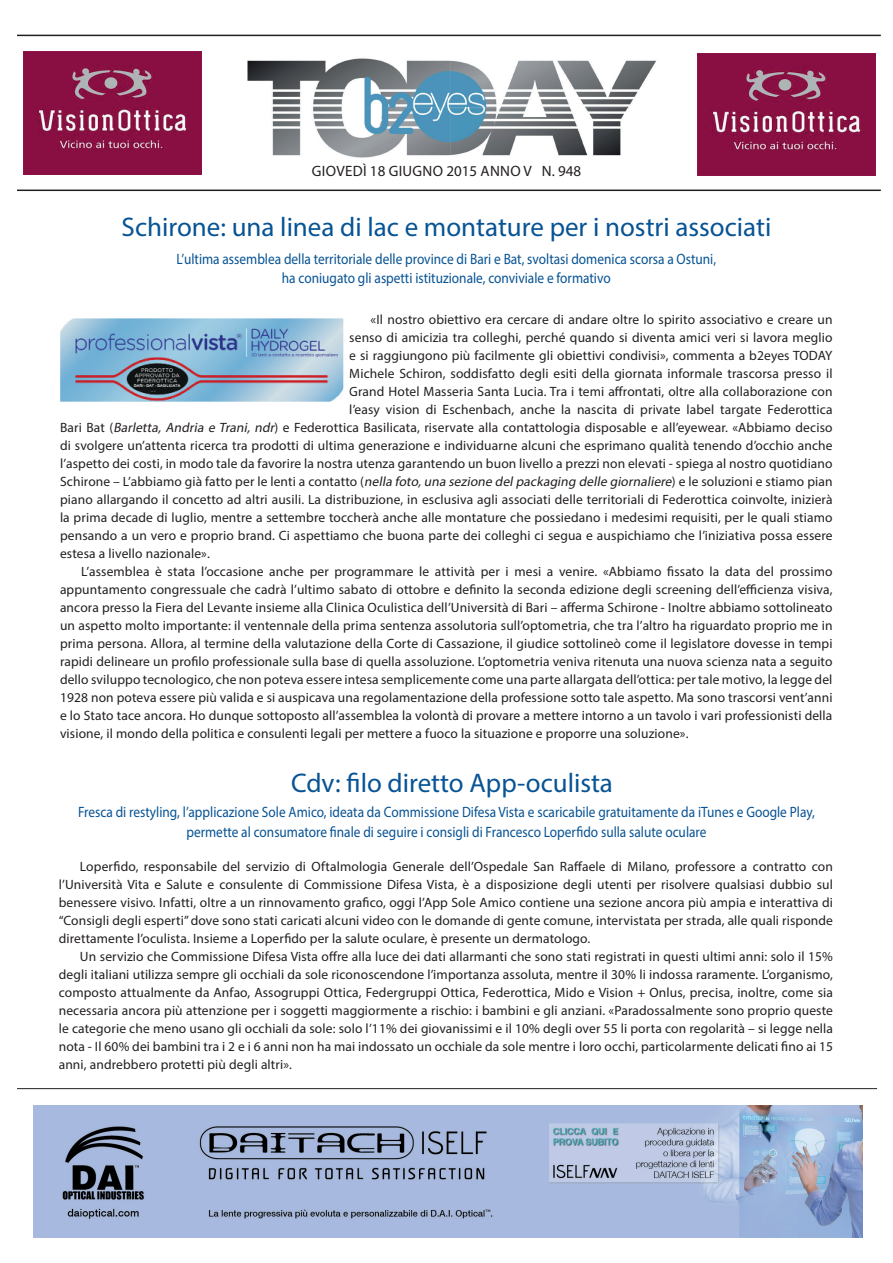
<style>
.page{position:relative;width:893px;height:1263px;background:#fff}
.page>*{position:absolute;margin:0;border:0;box-sizing:border-box;transform-origin:0 0}
.t1{font:27px "Myriad Pro";color:#075394}
.t2{font:15px/19.5px "Myriad Pro";color:#075394;text-align:center;scale:.89 1}
.t3{font:15px "Myriad Pro";letter-spacing:.02em;color:#231f20}
.t4{font:13.5px/18px "Myriad Pro";letter-spacing:.01em;color:#231f20;text-align:justify}
.s1{font-style:italic}
</style>
<div class="page">
<img style="left:247px;top:58px;width:409px;height:100px">
<img style="left:34px;top:1106px;width:829px;height:131px">
<hr style="left:17px;top:1088px;width:860px;height:1px;background:#231f20">
<img style="left:697px;top:54px;width:179px;height:122px">
<img style="left:23px;top:52px;width:179px;height:122px">
<hr style="left:17px;top:190px;width:864px;height:1px;background:#231f20">
<hr style="left:17px;top:35px;width:864px;height:1px;background:#231f20">
<img style="left:61px;top:319px;width:281px;height:82px">
<div style="left:54px;top:312px;width:295px;height:96px;border:6px solid #fff"></div>
<p class="t3" style="left:312px;top:162px;width:271px">GIOVEDÌ 18 GIUGNO 2015 ANNO V N. 948</p>
<h1 class="t1" style="left:122px;top:210px;width:651px">Schirone: una linea di lac e montature per i nostri associati</h1>
<p class="t2" style="left:176px;top:249px;width:608px">L’ultima assemblea della territoriale delle province di Bari e Bat, svoltasi domenica scorsa a Ostuni, ha coniugato gli aspetti istituzionale, conviviale e formativo</p>
<p class="t4" style="left:371px;top:310px;width:464px">«Il nostro obiettivo era cercare di andare oltre lo spirito associativo e creare un</p>
<p class="t4" style="left:349px;top:328px;width:485px">senso di amicizia tra colleghi, perché quando si diventa amici veri si lavora meglio</p>
<p class="t4" style="left:349px;top:346px;width:485px">e si raggiungono più facilmente gli obiettivi condivisi», commenta a b2eyes TODAY</p>
<p class="t4" style="left:349px;top:364px;width:485px">Michele Schiron, soddisfatto degli esiti della giornata informale trascorsa presso il</p>
<p class="t4" style="left:349px;top:382px;width:485px">Grand Hotel Masseria Santa Lucia. Tra i temi affrontati, oltre alla collaborazione con</p>
<p class="t4" style="left:349px;top:400px;width:485px">l’easy vision di Eschenbach, anche la nascita di private label targate Federottica</p>
<p class="t4" style="left:60px;top:418px;width:774px">Bari Bat (<span class="s1">Barletta, Andria e Trani, ndr</span>) e Federottica Basilicata, riservate alla contattologia disposable e all’eyewear. «Abbiamo deciso</p>
<p class="t4" style="left:60px;top:436px;width:774px">di svolgere un’attenta ricerca tra prodotti di ultima generazione e individuarne alcuni che esprimano qualità tenendo d’occhio anche</p>
<p class="t4" style="left:60px;top:454px;width:774px">l’aspetto dei costi, in modo tale da favorire la nostra utenza garantendo un buon livello a prezzi non elevati - spiega al nostro quotidiano</p>
<p class="t4" style="left:60px;top:472px;width:774px">Schirone – L’abbiamo già fatto per le lenti a contatto (<span class="s1">nella foto,una sezione delpackaging delle giornaliere</span>) e le soluzioni e stiamo pian</p>
<p class="t4" style="left:60px;top:490px;width:774px">piano allargando il concetto ad altri ausili. La distribuzione, in esclusiva agli associati delle territoriali di Federottica coinvolte, inizierà</p>
<p class="t4" style="left:60px;top:508px;width:774px">la prima decade di luglio, mentre a settembre toccherà anche alle montature che possiedano i medesimi requisiti, per le quali stiamo</p>
<p class="t4" style="left:60px;top:526px;width:774px">pensando a un vero e proprio brand. Ci aspettiamo che buona parte dei colleghi ci segua e auspichiamo che l’iniziativa possa essere</p>
<p class="t4" style="left:60px;top:544px;width:151px">estesa a livello nazionale».</p>
<p class="t4" style="left:81px;top:562px;width:753px">L’assemblea è stata l’occasione anche per programmare le attività per i mesi a venire. «Abbiamo fissato la data del prossimo</p>
<p class="t4" style="left:60px;top:580px;width:774px">appuntamento congressuale che cadrà l’ultimo sabato di ottobre e definito la seconda edizione degli screening dell’efficienza visiva,</p>
<p class="t4" style="left:60px;top:598px;width:774px">ancora presso la Fiera del Levante insieme alla Clinica Oculistica dell’Università di Bari – afferma Schirone - Inoltre abbiamo sottolineato</p>
<p class="t4" style="left:60px;top:616px;width:774px">un aspetto molto importante: il ventennale della prima sentenza assolutoria sull’optometria, che tra l’altro ha riguardato proprio me in</p>
<p class="t4" style="left:60px;top:634px;width:774px">prima persona. Allora, al termine della valutazione della Corte di Cassazione, il giudice sottolineò come il legislatore dovesse in tempi</p>
<p class="t4" style="left:60px;top:652px;width:774px">rapidi delineare un profilo professionale sulla base di quella assoluzione. L’optometria veniva ritenuta una nuova scienza nata a seguito</p>
<p class="t4" style="left:60px;top:670px;width:774px">dello sviluppo tecnologico, che non poteva essere intesa semplicemente come una parte allargata dell’ottica: per tale motivo, la legge del</p>
<p class="t4" style="left:60px;top:688px;width:774px">1928 non poteva essere più valida e si auspicava una regolamentazione della professione sotto tale aspetto. Ma sono trascorsi vent’anni</p>
<p class="t4" style="left:60px;top:706px;width:774px">e lo Stato tace ancora. Ho dunque sottoposto all’assemblea la volontà di provare a mettere intorno a un tavolo i vari professionisti della</p>
<p class="t4" style="left:60px;top:724px;width:630px">visione, il mondo della politica e consulenti legali per mettere a fuoco la situazione e proporre una soluzione».</p>
<h1 class="t1" style="left:291px;top:766px;width:323px">Cdv: filo diretto App-oculista</h1>
<p class="t2" style="left:78px;top:802px;width:829px">Fresca di restyling, l’applicazione Sole Amico, ideata da Commissione Difesa Vista e scaricabile gratuitamente da iTunes e Google Play, permette al consumatore finale di seguire i consigli di Francesco Loperfido sulla salute oculare</p>
<p class="t4" style="left:59px;top:857px;width:776px;text-indent:21px">Loperfido, responsabile del servizio di Oftalmologia Generale dell’Ospedale San Raffaele di Milano, professore a contratto con l’Università Vita e Salute e consulente di Commissione Difesa Vista, è a disposizione degli utenti per risolvere qualsiasi dubbio sul benessere visivo. Infatti, oltre a un rinnovamento grafico, oggi l’App Sole Amico contiene una sezione ancora più ampia e interattiva di “Consigli degli esperti” dove sono stati caricati alcuni video con le domande di gente comune, intervistata per strada, alle quali risponde direttamente l’oculista. Insieme a Loperfido per la salute oculare, è presente un dermatologo.</p>
<p class="t4" style="left:59px;top:947px;width:776px;text-indent:21px">Un servizio che Commissione Difesa Vista offre alla luce dei dati allarmanti che sono stati registrati in questi ultimi anni: solo il 15% degli italiani utilizza sempre gli occhiali da sole riconoscendone l’importanza assoluta, mentre il 30% li indossa raramente. L’organismo, composto attualmente da Anfao, Assogruppi Ottica, Federgruppi Ottica, Federottica, Mido e Vision + Onlus, precisa, inoltre, come sia necessaria ancora più attenzione per i soggetti maggiormente a rischio: i bambini e gli anziani. «Paradossalmente sono proprio queste le categorie che meno usano gli occhiali da sole: solo l’11% dei giovanissimi e il 10% degli over 55 li porta con regolarità – si legge nella nota - Il 60% dei bambini tra i 2 e i 6 anni non ha mai indossato un occhiale da sole mentre i loro occhi, particolarmente delicati fino ai 15 anni, andrebbero protetti più degli altri».</p>
</div>
